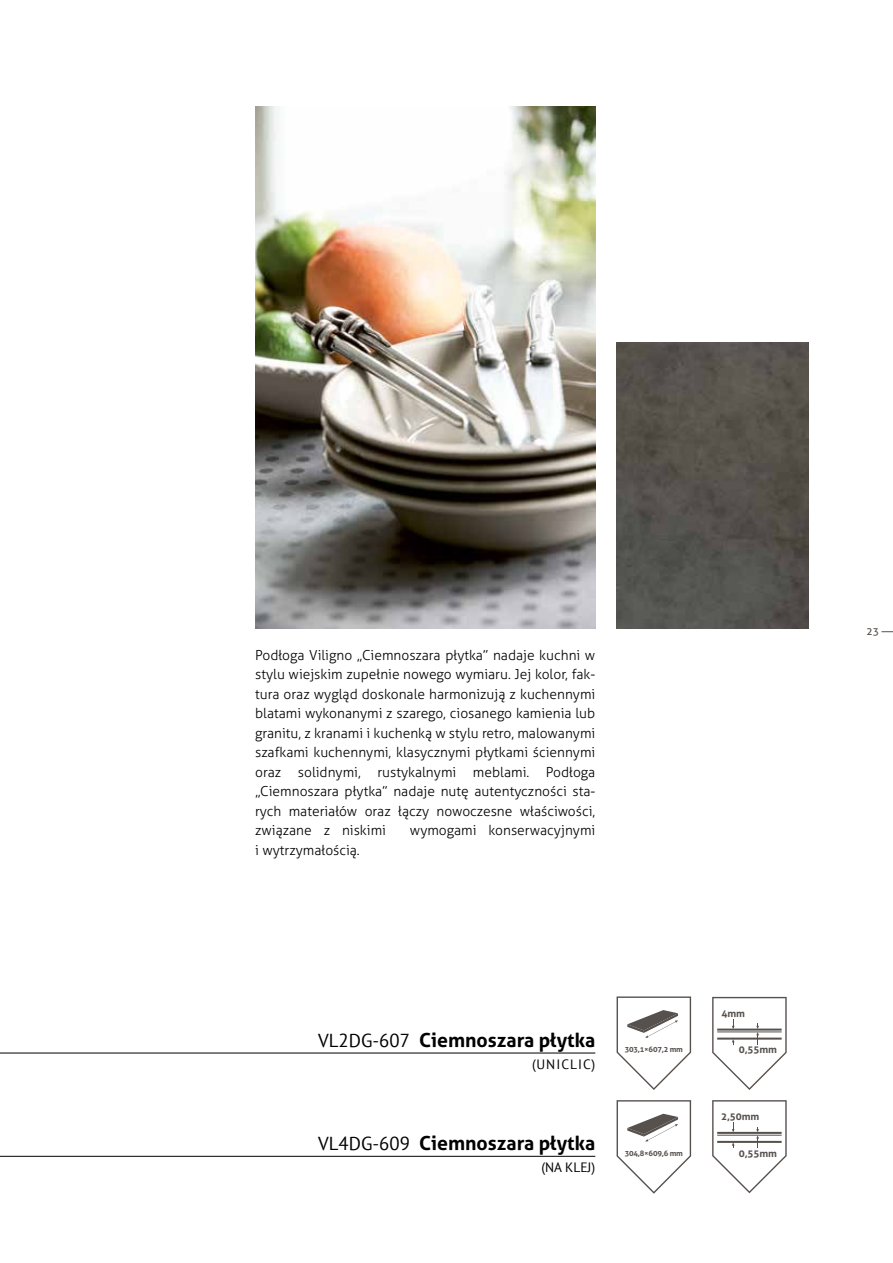
<style>
.page{position:relative;width:893px;height:1263px;background:#fff}
.page>*{position:absolute;margin:0;border:0;box-sizing:border-box;transform-origin:0 0}
.t1{font:700 19.5px "Aller";color:#000}
.t2{font:300 13.8px/19.5px "Aller";color:#000;text-align:justify}
.t3{font:13.5px "PT Sans";letter-spacing:.08em;color:#000}
.t4{font:10.5px "Aller";color:#57514d}
.t5{font:700 10.05px "Aller";letter-spacing:-.01em;color:#57514d}
.t6{font:700 7.65px "Aller";letter-spacing:-.025em;color:#57514d}
.s1{font-family:"PT Sans";font-weight:400;font-size:18.75px}
</style>
<div class="page">
<img style="left:255px;top:106px;width:340px;height:522px">
<img style="left:617px;top:342px;width:191px;height:286px">
<svg style="left:881px;top:631px;width:12px;height:1px"></svg>
<hr style="left:0;top:1156px;width:595px;height:1px;background:#000">
<svg style="left:617px;top:1100px;width:74px;height:94px"></svg>
<svg style="left:617px;top:996px;width:74px;height:94px"></svg>
<svg style="left:712px;top:1100px;width:75px;height:93px"></svg>
<hr style="left:717px;top:1132px;width:65px;height:2px;background:#57514d">
<hr style="left:717px;top:1135px;width:65px;height:1px;background:#57514d">
<hr style="left:717px;top:1141px;width:65px;height:2px;background:#57514d">
<hr style="left:0;top:1053px;width:595px;height:1px;background:#000">
<svg style="left:712px;top:997px;width:75px;height:93px"></svg>
<hr style="left:717px;top:1028px;width:65px;height:2px;background:#57514d">
<hr style="left:717px;top:1031px;width:65px;height:1px;background:#57514d">
<hr style="left:717px;top:1037px;width:65px;height:2px;background:#57514d">
<p class="t2" style="left:255px;top:645px;width:342px">Podłoga Viligno „Ciemnoszara płytka” nadaje kuchni w stylu wiejskim zupełnie nowego wymiaru. Jej kolor, fak&shy;tura oraz wygląd doskonale harmonizują z kuchennymi blatami wykonanymi z szarego, ciosanego kamienia lub granitu, z kranami i kuchenką w stylu retro, malowanymi szafkami kuchennymi, klasycznymi płytkami ściennymi oraz solidnymi, rustykalnymi meblami. Podłoga „Ciemnoszara płytka” nadaje nutę autentyczności sta&shy;rych materiałów oraz łączy nowoczesne właściwości, związane z niskimi</p>
<p class="t2" style="left:410px;top:821px;width:187px">wymogami konserwacyjnymi</p>
<p class="t2" style="left:255px;top:840px;width:106px">i wytrzymałością.</p>
<h1 class="t1" style="left:318px;top:1027px;width:279px"><span class="s1">VL2DG-607</span> Ciemnoszara płytka</h1>
<p class="t3" style="left:532px;top:1055px;width:65px">(UNICLIC)</p>
<h1 class="t1" style="left:318px;top:1131px;width:279px"><span class="s1">VL4DG-609</span> Ciemnoszara płytka</h1>
<p class="t3" style="left:541px;top:1159px;width:55px">(NA KLEJ)</p>
<p class="t6" style="left:625px;top:1045px;width:60px">303,1×607,2 mm</p>
<p class="t6" style="left:625px;top:1148px;width:60px">304,8×609,6 mm</p>
<p class="t5" style="left:722px;top:1007px;width:25px">4mm</p>
<p class="t5" style="left:739px;top:1044px;width:40px">0,55mm</p>
<p class="t5" style="left:721px;top:1110px;width:40px">2,50mm</p>
<p class="t5" style="left:739px;top:1147px;width:40px">0,55mm</p>
<p class="t4" style="left:866px;top:625px;width:14px">23</p>
</div>
